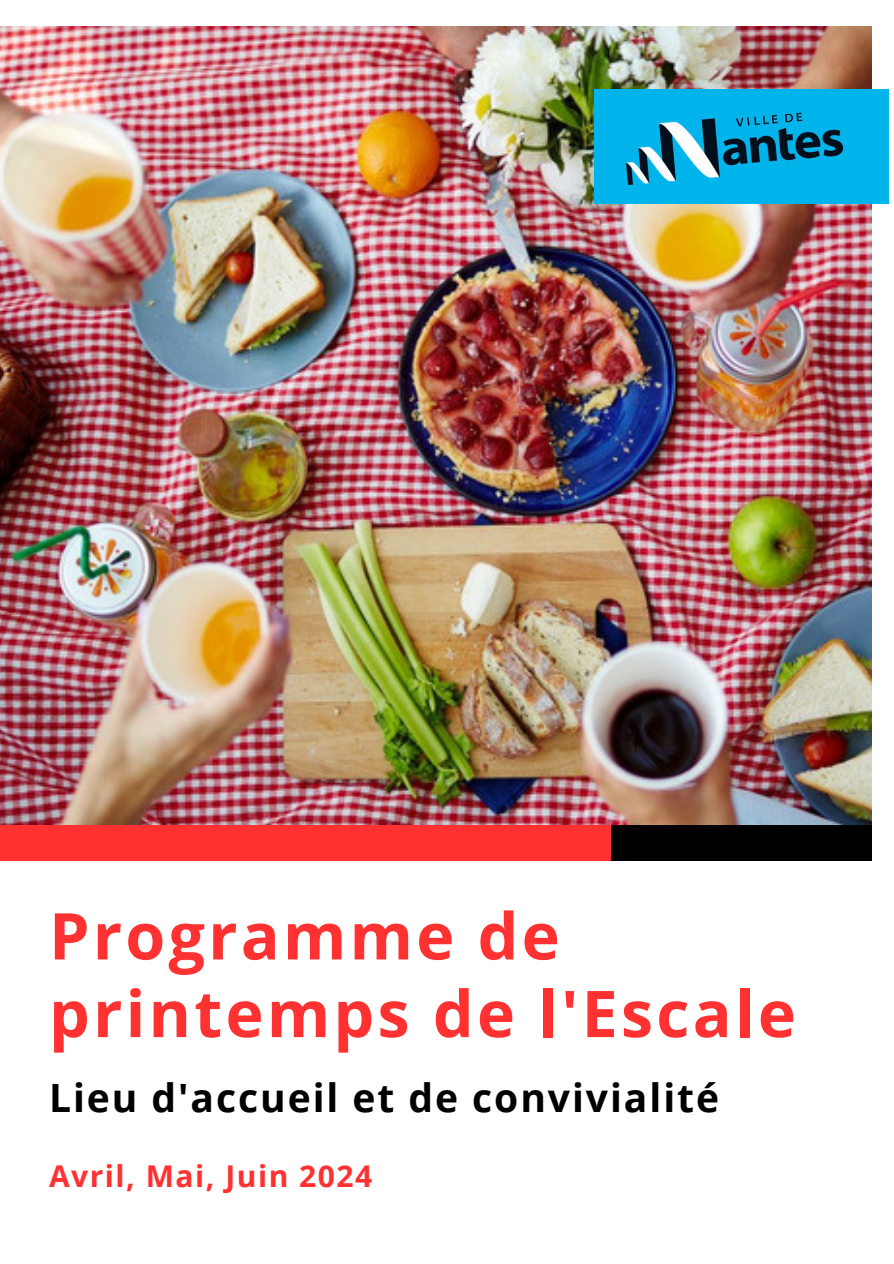
<style>
.page{position:relative;width:894px;height:1264px;background:#fff}
.page>*{position:absolute;margin:0;border:0;box-sizing:border-box;transform-origin:0 0}
.t1{font:700 64.5px/77.7px "Open Sans";letter-spacing:.05em;color:#ff3131}
.t2{font:700 39px "Open Sans";letter-spacing:.05em;color:#000}
.t3{font:700 30px "Open Sans";letter-spacing:.05em;color:#ff3131}
</style>
<div class="page">
<img style="left:0;top:26px;width:871px;height:799px">
<img style="left:594px;top:89px;width:293px;height:114px">
<div style="left:0;top:825px;width:610px;height:36px;background:#ff3131"></div>
<div style="left:610px;top:825px;width:261px;height:36px;background:#000"></div>
<h1 class="t1" style="left:49px;top:895px;width:748px">Programme de printemps de l'Escale</h1>
<h2 class="t2" style="left:49px;top:1070px;width:671px">Lieu d'accueil et de convivialité</h2>
<p class="t3" style="left:49px;top:1154px;width:324px">Avril, Mai, Juin 2024</p>
</div>
